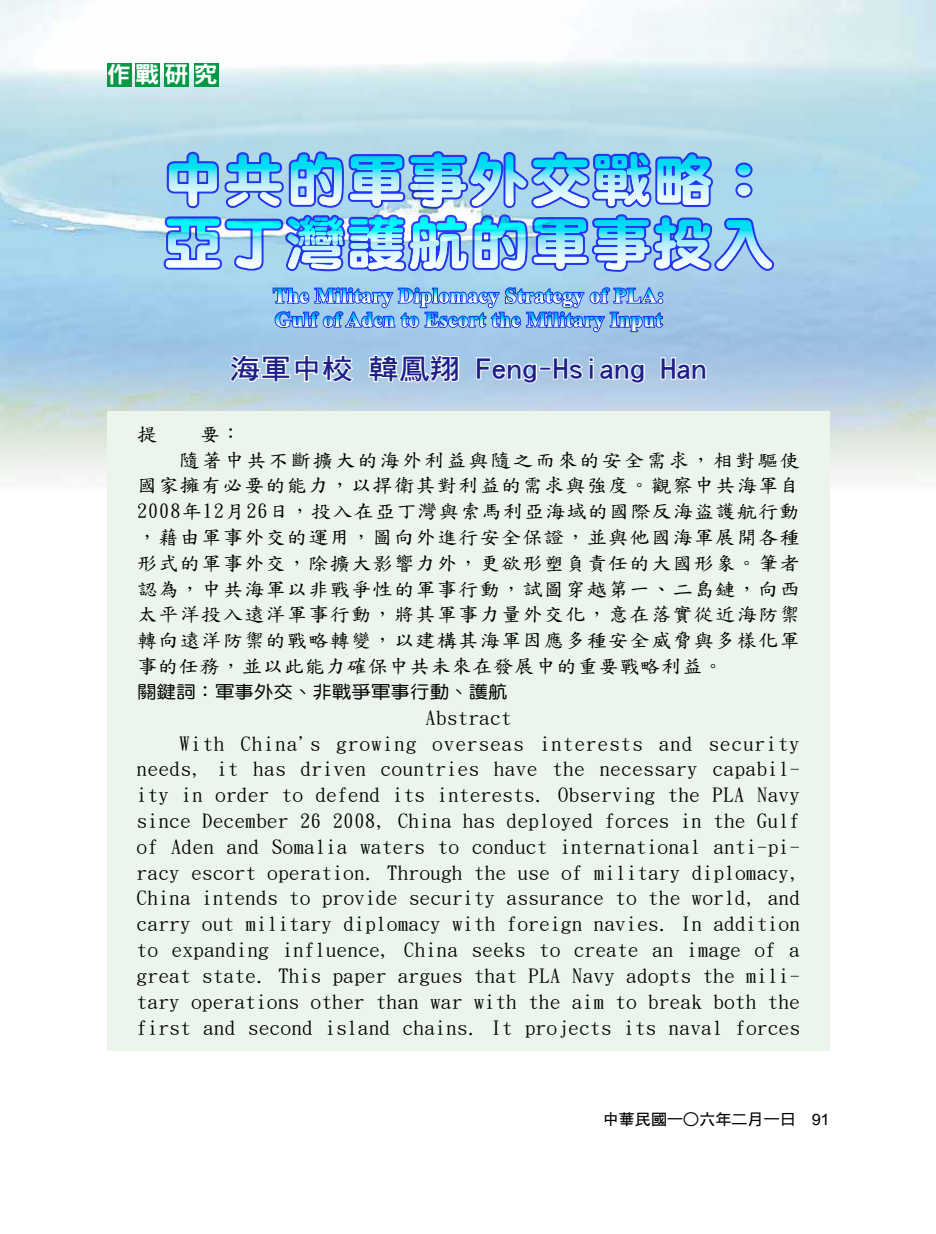
<style>
.page{position:relative;width:936px;height:1234px;background:#fff}
.page>*{position:absolute;margin:0;border:0;box-sizing:border-box;transform-origin:0 0}
.t1{font:57px/63px "DFN Yuan XB HK BF";letter-spacing:.02em;color:#fff;scale:1.05 1}
.t2{font:27.75px "DF Hei Bd HK BF";color:#1d2088;scale:1.11 1}
.t3{font:22.8px "DFN Hei XB HK BF";color:#fff;scale:1.05 1}
.t4{font:700 21px/24px "Times New Roman";letter-spacing:.02em;color:#fff}
.t5{font:19.2px "DF Kai Shu SB Estd BF";letter-spacing:.035em;color:#000;scale:1.05 1}
.t6{font:19.2px "DF Kai Shu SB Estd BF";letter-spacing:.055em;color:#000;scale:1.05 1}
.t7{font:19.2px "DF Kai Shu SB Estd BF";letter-spacing:.07em;color:#000;scale:1.05 1}
.t8{font:19.2px "DF Kai Shu SB Estd BF";letter-spacing:.095em;color:#000;scale:1.05 1}
.t9{font:17.55px "DF Yuan Md HK BF";color:#000;scale:1.11 1}
.t10{font:15.6px "DF Hei Bd HK BF";letter-spacing:-.025em;color:#000;scale:1.05 1}
.s1{font-family:"DFN Hei XB HK BF"}
.s2{font-family:"Arial"}
</style>
<div class="page">
<img style="left:1px;top:0;width:934px;height:490px">
<svg style="left:162px;top:148px;width:614px;height:236px;background:#87a6eb"></svg>
<div style="left:107px;top:411px;width:722px;height:639px;background:#ebf5ec"></div>
<div style="left:107px;top:63px;width:24px;height:23px;background:#094"></div>
<div style="left:135px;top:63px;width:25px;height:23px;background:#094"></div>
<div style="left:164px;top:63px;width:25px;height:23px;background:#094"></div>
<div style="left:194px;top:63px;width:24px;height:23px;background:#094"></div>
<p class="t3" style="left:107px;top:63px;width:107px">作戰研究</p>
<h1 class="t1" style="left:163px;top:148px;width:583px">中共的軍事外交戰略：亞丁灣護航的軍事投入</h1>
<p class="t4" style="left:273px;top:283px;width:392px">The Military Diplomacy Strategy of PLA:<br>Gulf of Aden to Escort the Military Input</p>
<h2 class="t2" style="left:230px;top:354px;width:431px">海軍中校 韓鳳翔 Feng-Hsiang Han</h2>
<p class="t5" style="left:137px;top:424px;width:101px">提　　要：</p>
<p class="t8" style="left:179px;top:450px;width:592px">隨著中共不斷擴大的海外利益與隨之而來的安全需求，相對驅使</p>
<p class="t6" style="left:137px;top:476px;width:632px">國家擁有必要的能力，以捍衛其對利益的需求與強度。觀察中共海軍自</p>
<p class="t5" style="left:137px;top:501px;width:642px">2008年12月26日，投入在亞丁灣與索馬利亞海域的國際反海盜護航行動</p>
<p class="t6" style="left:137px;top:527px;width:632px">，藉由軍事外交的運用，圖向外進行安全保證，並與他國海軍展開各種</p>
<p class="t6" style="left:137px;top:553px;width:632px">形式的軍事外交，除擴大影響力外，更欲形塑負責任的大國形象。筆者</p>
<p class="t6" style="left:137px;top:579px;width:632px">認為，中共海軍以非戰爭性的軍事行動，試圖穿越第一、二島鏈，向西</p>
<p class="t6" style="left:137px;top:605px;width:632px">太平洋投入遠洋軍事行動，將其軍事力量外交化，意在落實從近海防禦</p>
<p class="t6" style="left:137px;top:630px;width:632px">轉向遠洋防禦的戰略轉變，以建構其海軍因應多種安全威脅與多樣化軍</p>
<p class="t5" style="left:137px;top:656px;width:560px">事的任務，並以此能力確保中共未來在發展中的重要戰略利益。</p>
<p class="t9" style="left:137px;top:682px;width:335px">關鍵詞：軍事外交、非戰爭軍事行動、護航</p>
<p class="t5" style="left:425px;top:708px;width:83px">Abstract</p>
<p class="t7" style="left:179px;top:734px;width:592px">With China's growing overseas interests and security</p>
<p class="t5" style="left:137px;top:759px;width:632px">needs, it has driven countries have the necessary capabil-</p>
<p class="t5" style="left:137px;top:785px;width:632px">ity in order to defend its interests. Observing the PLA Navy</p>
<p class="t5" style="left:137px;top:811px;width:632px">since December 26 2008, China has deployed forces in the Gulf</p>
<p class="t5" style="left:137px;top:837px;width:632px">of Aden and Somalia waters to conduct international anti-pi-</p>
<p class="t5" style="left:137px;top:863px;width:632px">racy escort operation. Through the use of military diplomacy,</p>
<p class="t5" style="left:137px;top:888px;width:632px">China intends to provide security assurance to the world, and</p>
<p class="t5" style="left:137px;top:914px;width:632px">carry out military diplomacy with foreign navies. In addition</p>
<p class="t5" style="left:137px;top:940px;width:632px">to expanding influence, China seeks to create an image of a</p>
<p class="t5" style="left:137px;top:966px;width:632px">great state. This paper argues that PLA Navy adopts the mili-</p>
<p class="t5" style="left:137px;top:992px;width:632px">tary operations other than war with the aim to break both the</p>
<p class="t5" style="left:137px;top:1017px;width:632px">first and second island chains. It projects its naval forces</p>
<p class="t10" style="left:602px;top:1111px;width:218px">中華民國一<span class="s1">○</span>六年二月一日　<span class="s2">91</span></p>
</div>
